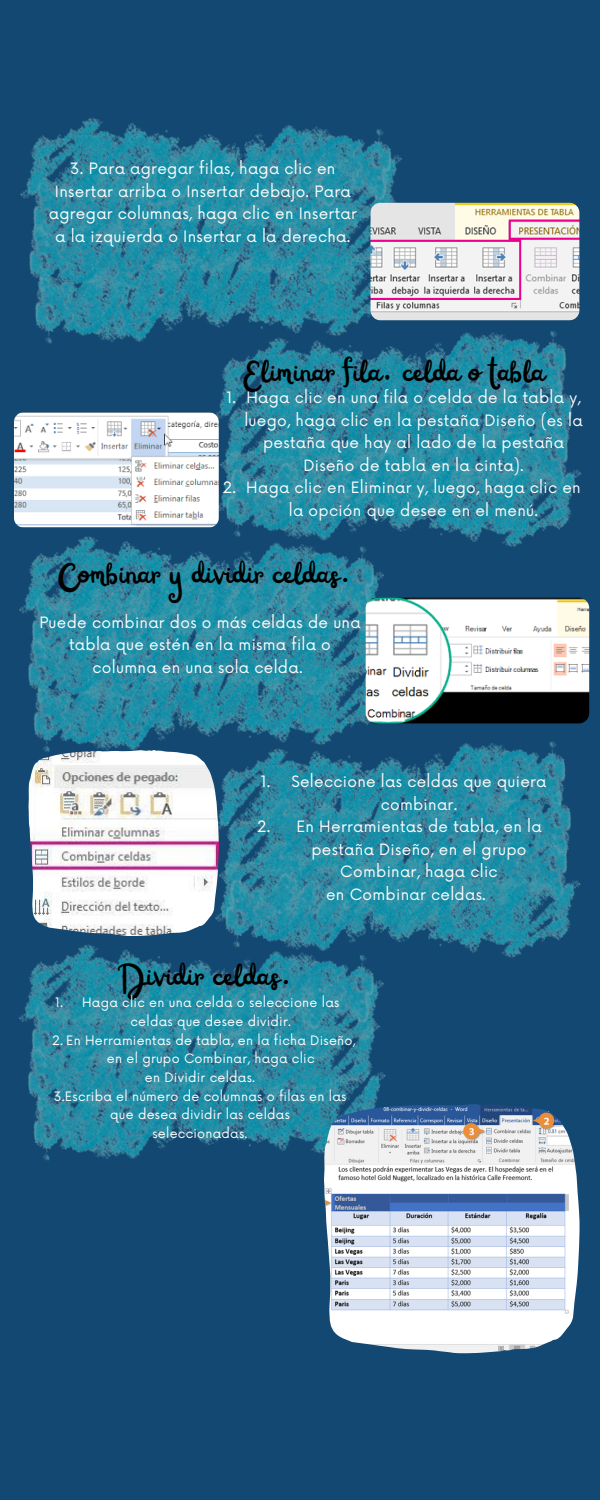
<style>
.page{position:relative;width:600px;height:1500px;background:#124872}
.page>*{position:absolute;margin:0;border:0;box-sizing:border-box;transform-origin:0 0}
.t1{font:35px "Railey";color:#000}
.t2{font:15.3px/22.5px "Now";letter-spacing:.02em;color:#fff;text-align:center}
.t3{font:12.7px/18.7px "Now";letter-spacing:.02em;color:#fff;text-align:center}
</style>
<div class="page">
<img style="left:19px;top:944px;width:305px;height:217px">
<img style="left:200px;top:708px;width:390px;height:396px">
<img style="left:219px;top:723px;width:187px;height:177px">
<img style="left:219px;top:808px;width:181px;height:43px">
<img style="left:219px;top:723px;width:185px;height:85px">
<img style="left:19px;top:536px;width:380px;height:249px">
<img style="left:201px;top:297px;width:389px;height:396px">
<img style="left:219px;top:202px;width:205px;height:295px">
<img style="left:201px;top:401px;width:217px;height:45px">
<img style="left:201px;top:202px;width:221px;height:199px">
<img style="left:20px;top:117px;width:397px;height:261px">
<img style="left:371px;top:203px;width:208px;height:117px;border-radius:10px">
<img style="left:14px;top:412px;width:205px;height:116px;border-radius:10px">
<img style="left:366px;top:598px;width:223px;height:125px;border-radius:10px">
<img style="left:28px;top:750px;width:191px;height:186px">
<img style="left:324px;top:1104px;width:255px;height:249px">
<p class="t2" style="left:49px;top:158px;width:310px">3. Para agregar filas, haga clic en Insertar arriba o Insertar debajo. Para agregar columnas, haga clic en Insertar a la izquierda o Insertar a la derecha.</p>
<p class="t2" style="left:226px;top:387px;width:11px">1.</p>
<p class="t2" style="left:223px;top:477px;width:15px">2.</p>
<h1 class="t1" style="left:243px;top:354px;width:302px">Eliminar fila, celda o tabla</h1>
<p class="t2" style="left:244px;top:387px;width:340px">Haga clic en una fila o celda de la tabla y, luego, haga clic en la pestaña Diseño (es la pestaña que hay al lado de la pestaña Diseño de tabla en la cinta).<br>Haga clic en Eliminar y, luego, haga clic en la opción que desee en el menú.</p>
<h1 class="t1" style="left:57px;top:555px;width:294px">Combinar y dividir celdas.</h1>
<p class="t2" style="left:39px;top:612px;width:323px">Puede combinar dos o más celdas de una tabla que estén en la misma fila o columna en una sola celda.</p>
<p class="t2" style="left:261px;top:771px;width:11px">1.</p>
<p class="t2" style="left:257px;top:816px;width:15px">2.</p>
<p class="t2" style="left:291px;top:771px;width:257px">Seleccione las celdas que quiera combinar.<br>En Herramientas de tabla, en la pestaña Diseño, en el grupo<br>Combinar, haga clic</p>
<p class="t2" style="left:326px;top:884px;width:161px">en Combinar celdas.</p>
<h1 class="t1" style="left:116px;top:957px;width:175px">Dividir celdas.</h1>
<p class="t3" style="left:82px;top:994px;width:259px">Haga clic en una celda o seleccione las celdas que desee dividir.</p>
<p class="t3" style="left:107px;top:1031px;width:250px;text-align:left;text-indent:-55px">2. En Herramientas de tabla, en la ficha Diseño, en el grupo Combinar, haga clic</p>
<p class="t3" style="left:55px;top:994px;width:10px">1.</p>
<p class="t3" style="left:54px;top:1069px;width:294px">en Dividir celdas.<br>3.Escriba el número de columnas o filas en las que desea dividir las celdas<br>seleccionadas.</p>
</div>
